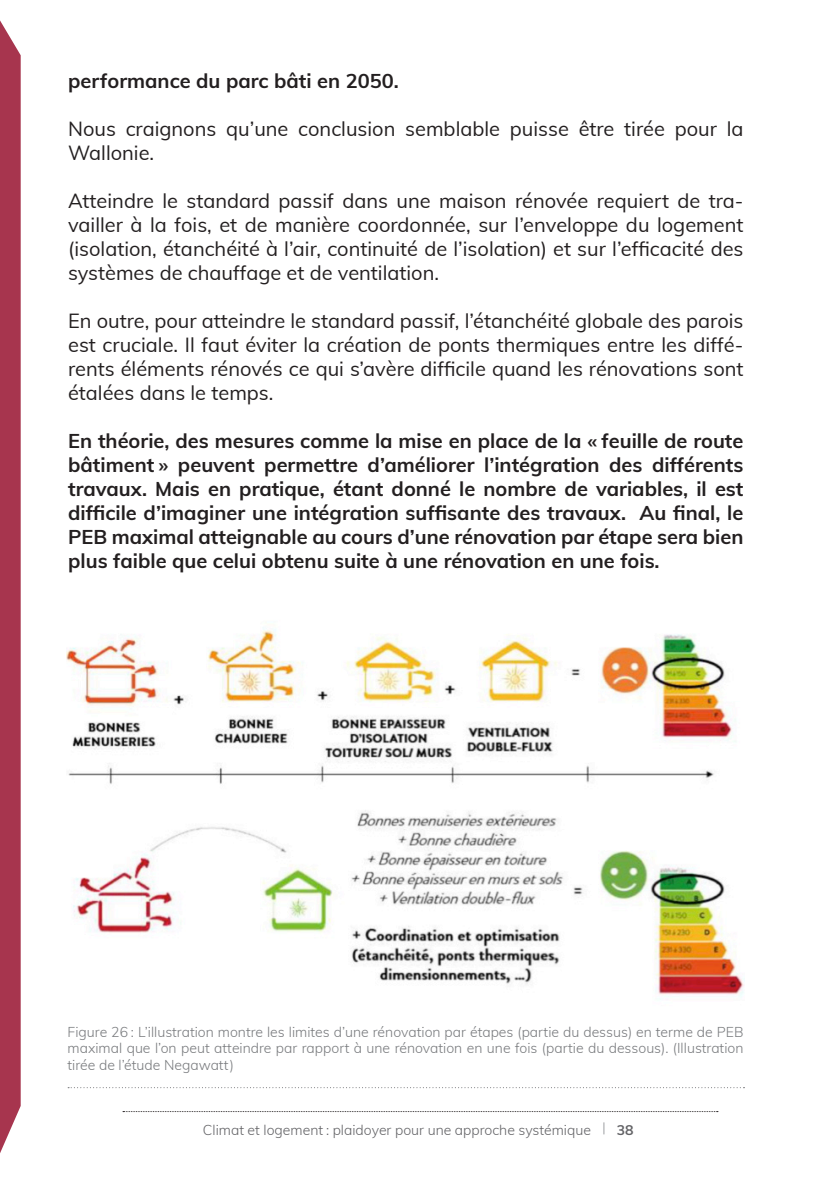
<style>
.page{position:relative;width:840px;height:1191px;background:#fff}
.page>*{position:absolute;margin:0;border:0;box-sizing:border-box;transform-origin:0 0}
.t1{font:20px/24px "Muli";color:#231f20;text-align:justify}
.t2{font:700 20px/24px "Muli";color:#231f20;text-align:justify}
.t3{font:300 14px/16.8px "Muli";color:#787a7d;text-align:justify}
.t4{font:300 14px "Muli";color:#636366}
.t5{font:700 14px "Muli";color:#636366}
</style>
<div class="page">
<svg style="left:0;top:20px;width:21px;height:1133px;background:#ab3f56"></svg>
<svg style="left:123px;top:1111px;width:594px;height:1px"></svg>
<svg style="left:603px;top:1122px;width:1px;height:12px"></svg>
<img style="left:67px;top:627px;width:676px;height:372px">
<svg style="left:68px;top:1087px;width:676px;height:1px"></svg>
<p class="t2" style="left:68px;top:68px;width:332px">performance du parc bâti en 2050.</p>
<p class="t1" style="left:68px;top:116px;width:676px">Nous craignons qu’une conclusion semblable puisse être tirée pour la<br>Wallonie.</p>
<p class="t1" style="left:68px;top:188px;width:676px">Atteindre le standard passif dans une maison rénovée requiert de tra&shy;vailler à la fois, et de manière coordonnée, sur l’enveloppe du logement (isolation, étanchéité à l’air, continuité de l’isolation) et sur l’efficacité des systèmes de chauffage et de ventilation.</p>
<p class="t1" style="left:68px;top:308px;width:676px">En outre, pour atteindre le standard passif, l’étanchéité globale des parois est cruciale. Il faut éviter la création de ponts thermiques entre les diffé&shy;rents éléments rénovés ce qui s’avère difficile quand les rénovations sont étalées dans le temps.</p>
<p class="t2" style="left:68px;top:428px;width:676px">En théorie, des mesures comme la mise en place de la « feuille de route bâtiment » peuvent permettre d’améliorer l’intégration des différents travaux. Mais en pratique, étant donné le nombre de variables, il est difficile d’imaginer une intégration suffisante des travaux. Au final, le PEB maximal atteignable au cours d’une rénovation par étape sera bien plus faible que celui obtenu suite à une rénovation en une fois.</p>
<p class="t3" style="left:68px;top:1022px;width:677px">Figure 26 : L’illustration montre les limites d’une rénovation par étapes (partie du dessus) en terme de PEB maximal que l’on peut atteindre par rapport à une rénovation en une fois (partie du dessous). (Illustration tirée de l’étude Negawatt)</p>
<p class="t4" style="left:203px;top:1120px;width:389px">Climat et logement : plaidoyer pour une approche systémique</p>
<p class="t5" style="left:616px;top:1120px;width:18px">38</p>
</div>
